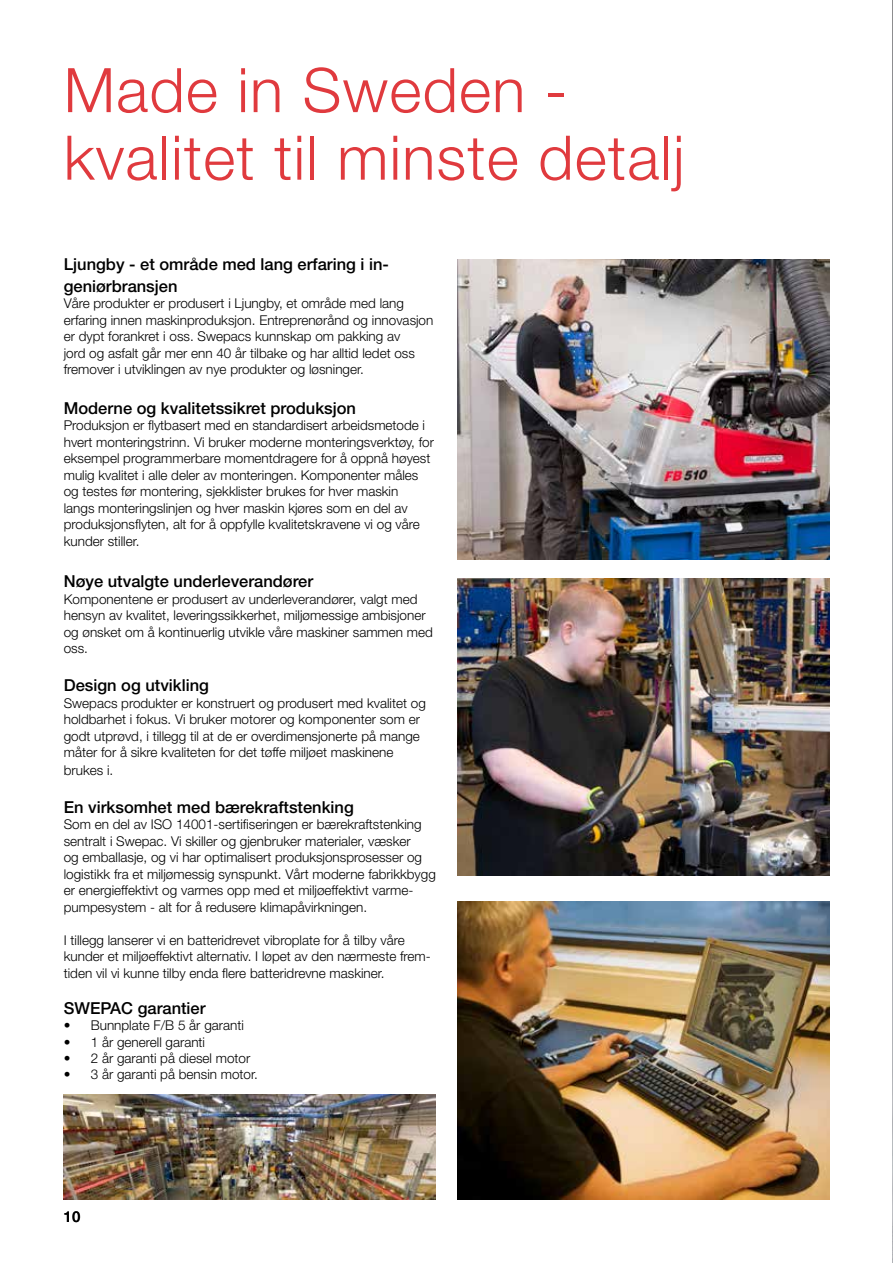
<style>
.page{position:relative;width:893px;height:1263px;background:#fff}
.page>*{position:absolute;margin:0;border:0;box-sizing:border-box;transform-origin:0 0}
.t1{font:300 61.5px/67.5px "Helvetica Neue";letter-spacing:.02em;color:#e03a3e}
.t2{font:500 16.5px/21.6px "Helvetica Neue";color:#000}
.t3{font:500 15px "Helvetica Neue";color:#000}
.t4{font:300 13.5px/16.5px "Helvetica Neue";color:#000}
</style>
<div class="page">
<img style="left:457px;top:901px;width:372px;height:298px">
<img style="left:457px;top:259px;width:372px;height:300px">
<img style="left:457px;top:578px;width:372px;height:297px">
<img style="left:64px;top:1094px;width:372px;height:105px">
<img style="left:892px;top:0;width:1px;height:1263px">
<h1 class="t1" style="left:64px;top:61px;width:622px">Made in Sweden - kvalitet til minste detalj</h1>
<p class="t2" style="left:64px;top:255px;width:327px">Ljungby - et område med lang erfaring i in&shy;geniørbransjen</p>
<p class="t4" style="left:64px;top:296px;width:371px">Våre produkter er produsert i Ljungby, et område med lang erfaring innen maskinproduksjon. Entreprenørånd og innovasjon er dypt forankret i oss. Swepacs kunnskap om pakking av<br>jord og asfalt går mer enn 40 år tilbake og har alltid ledet oss fremover i utviklingen av nye produkter og løsninger.</p>
<p class="t2" style="left:64px;top:398px;width:294px">Moderne og kvalitetssikret produksjon</p>
<p class="t4" style="left:64px;top:418px;width:372px">Produksjon er flytbasert med en standardisert arbeidsmetode i hvert monteringstrinn. Vi bruker moderne monteringsverktøy, for eksempel programmerbare momentdragere for å oppnå høyest mulig kvalitet i alle deler av monteringen. Komponenter måles og testes før montering, sjekklister brukes for hver maskin<br>langs monteringslinjen og hver maskin kjøres som en del av produksjonsflyten, alt for å oppfylle kvalitetskravene vi og våre kunder stiller.</p>
<p class="t2" style="left:64px;top:572px;width:251px">Nøye utvalgte underleverandører</p>
<p class="t4" style="left:64px;top:592px;width:371px">Komponentene er produsert av underleverandører, valgt med hensyn av kvalitet, leveringssikkerhet, miljømessige ambisjoner og ønsket om å kontinuerlig utvikle våre maskiner sammen med oss.</p>
<p class="t2" style="left:64px;top:675px;width:147px">Design og utvikling</p>
<p class="t4" style="left:64px;top:695px;width:364px">Swepacs produkter er konstruert og produsert med kvalitet og holdbarhet i fokus. Vi bruker motorer og komponenter som er godt utprøvd, i tillegg til at de er overdimensjonerte på mange måter for å sikre kvaliteten for det tøffe miljøet maskinene</p>
<p class="t4" style="left:64px;top:763px;width:51px">brukes i.</p>
<p class="t2" style="left:64px;top:797px;width:292px">En virksomhet med bærekraftstenking</p>
<p class="t4" style="left:64px;top:817px;width:374px">Som en del av ISO 14001-sertifiseringen er bærekraftstenking sentralt i Swepac. Vi skiller og gjenbruker materialer, væsker<br>og emballasje, og vi har optimalisert produksjonsprosesser og logistikk fra et miljømessig synspunkt. Vårt moderne fabrikkbygg er energieffektivt og varmes opp med et miljøeffektivt varme&shy;pumpesystem - alt for å redusere klimapåvirkningen.</p>
<p class="t4" style="left:64px;top:933px;width:369px">I tillegg lanserer vi en batteridrevet vibroplate for å tilby våre kunder et miljøeffektivt alternativ. I løpet av den nærmeste frem&shy;tiden vil vi kunne tilby enda flere batteridrevne maskiner.</p>
<p class="t2" style="left:64px;top:999px;width:143px">SWEPAC garantier</p>
<p class="t4" style="left:64px;top:1018px;width:182px">• Bunnplate F/B 5 år garanti</p>
<p class="t4" style="left:64px;top:1034px;width:143px">• 1 år generell garanti</p>
<p class="t4" style="left:64px;top:1051px;width:188px">• 2 år garanti på diesel motor</p>
<p class="t4" style="left:64px;top:1067px;width:196px">• 3 år garanti på bensin motor.</p>
<p class="t3" style="left:64px;top:1210px;width:18px">10</p>
</div>
